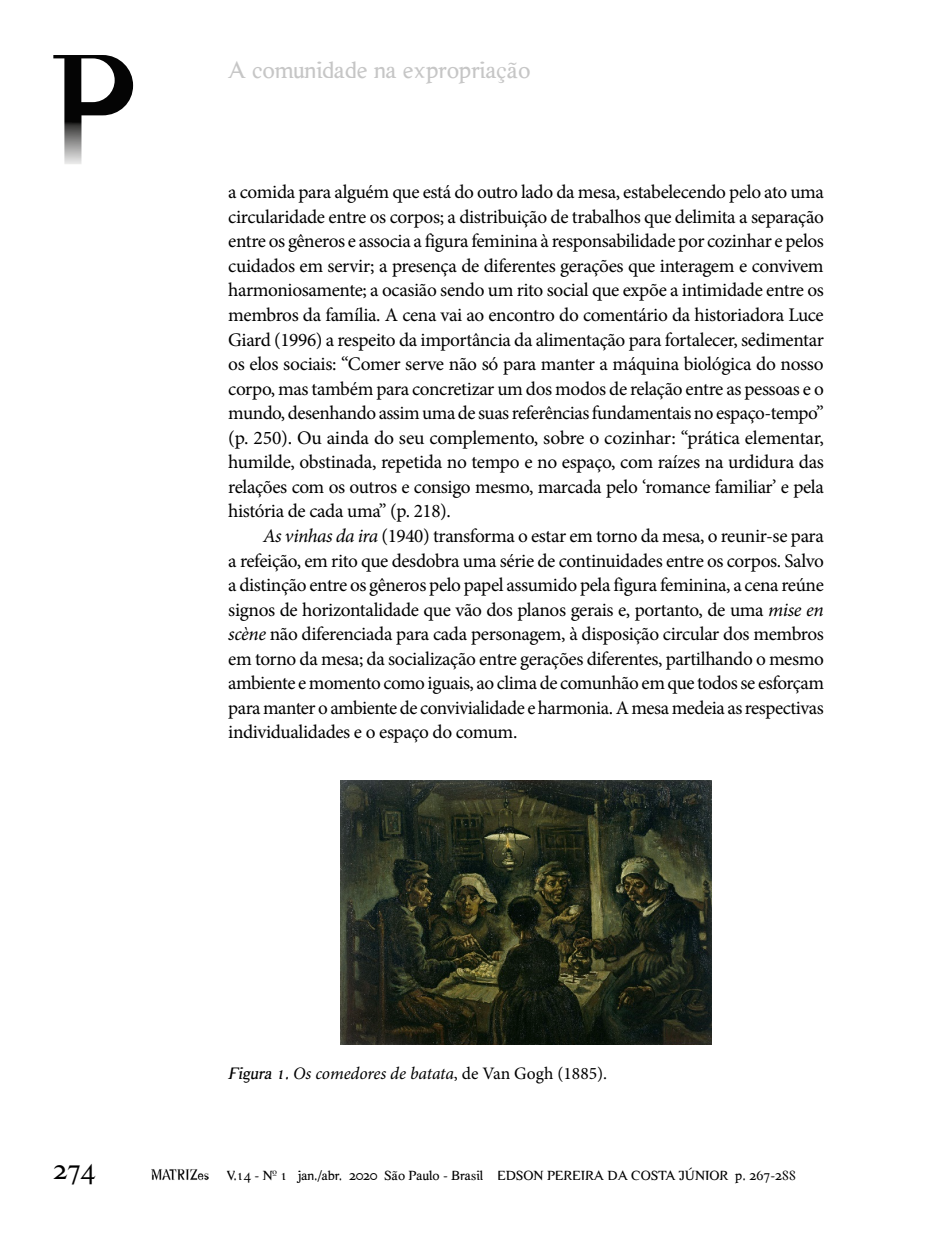
<style>
.page{position:relative;width:943px;height:1241px;background:#fff}
.page>*{position:absolute;margin:0;border:0;box-sizing:border-box;transform-origin:0 0}
.t1{font:28px "Hard Times";color:#000}
.t2{font:24.5px "Hard Times";color:#c6c6c6}
.t3{font:19.25px/24.5px "Minion Pro";letter-spacing:-.02em;color:#000;text-align:justify}
.t4{font:italic 17.5px "Minion Pro";letter-spacing:-.01em;color:#000}
.t5{font:14px "Hard Times";color:#000}
.s1{font-style:italic}
.s2{font-family:"Hard Times"}
.s3{font-style:normal}
</style>
<div class="page">
<img style="left:151px;top:1169px;width:57px;height:12px">
<svg style="left:53px;top:55px;width:80px;height:109px"></svg>
<img style="left:340px;top:780px;width:371px;height:264px">
<p class="t2" style="left:228px;top:56px;width:304px">A comunidade na expropriação</p>
<p class="t3" style="left:228px;top:180px;width:597px">a comida para alguém que está do outro lado da mesa, estabelecendo pelo ato uma circularidade entre os corpos; a distribuição de trabalhos que delimita a separação entre os gêneros e associa a figura feminina à responsabilidade por cozinhar e pelos cuidados em servir; a presença de diferentes gerações que interagem e convivem harmoniosamente; a ocasião sendo um rito social que expõe a intimidade entre os membros da família. A cena vai ao encontro do comentário da historiadora Luce Giard (1996) a respeito da importância da alimentação para fortalecer, sedimentar os elos sociais: “Comer serve não só para manter a máquina biológica do nosso corpo, mas também para concretizar um dos modos de relação entre as pessoas e o mundo, desenhando assim uma de suas referências fundamentais no espaço-tempo” (p. 250). Ou ainda do seu complemento, sobre o cozinhar: “prática elementar, humilde, obstinada, repetida no tempo e no espaço, com raízes na urdidura das relações com os outros e consigo mesmo, marcada pelo ‘romance familiar’ e pela história de cada uma” (p. 218).</p>
<p class="t3" style="left:228px;top:523px;width:597px;text-indent:35px"><span class="s1">As vinhas da ira</span> (1940) transforma o estar em torno da mesa, o reunir-se para a refeição, em rito que desdobra uma série de continuidades entre os corpos. Salvo a distinção entre os gêneros pelo papel assumido pela figura feminina, a cena reúne signos de horizontalidade que vão dos planos gerais e, portanto, de uma <span class="s1">mise en scène</span> não diferenciada para cada personagem, à disposição circular dos membros em torno da mesa; da socialização entre gerações diferentes, partilhando o mesmo ambiente e momento como iguais, ao clima de comunhão em que todos se esforçam para manter o ambiente de convivialidade e harmonia. A mesa medeia as respectivas individualidades e o espaço do comum.</p>
<p class="t4" style="left:228px;top:1061px;width:380px"><span class="s2">Figura 1.</span>Os comedores de batata<span class="s3">, de Van Gogh (1885).</span></p>
<h1 class="t1" style="left:53px;top:1153px;width:43px">274</h1>
<p class="t5" style="left:227px;top:1167px;width:570px">V.14 - Nº 1 jan./abr. 2020 São Paulo - Brasil EDSON PEREIRA DA COSTA JÚNIOR p. 267-288</p>
</div>
